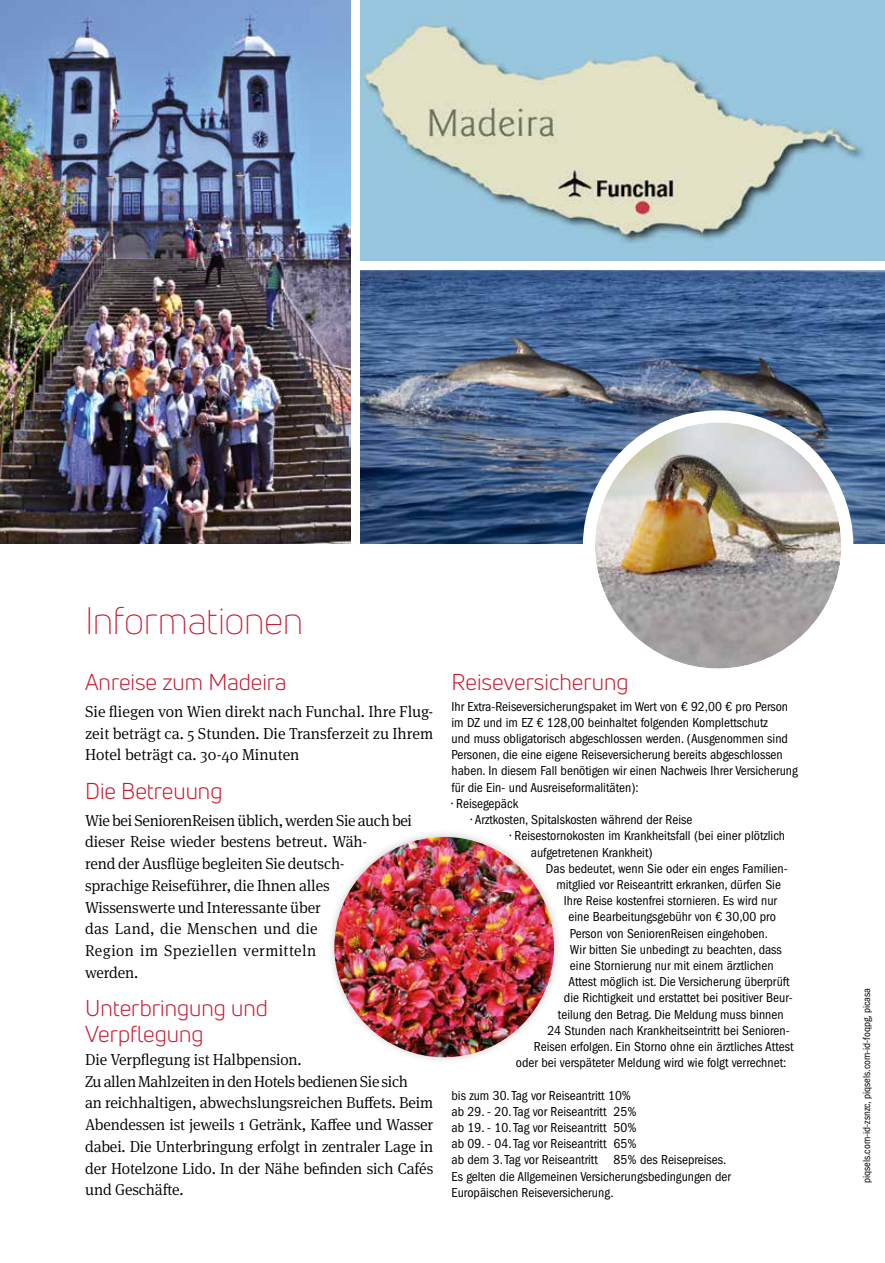
<style>
.page{position:relative;width:885px;height:1263px;background:#fff}
.page>*{position:absolute;margin:0;border:0;box-sizing:border-box;transform-origin:0 0}
.t1{font:300 37.5px "Uni Neue";letter-spacing:-.01em;color:#c61a32}
.t2{font:22.5px/25.5px "Uni Neue";color:#c61a32}
.t3{font:300 15.9px/21.8px "Meta Serif Pro";letter-spacing:-.01em;color:#000}
.t4{font:condensed 13.5px/16.2px "ITC Franklin Gothic Std";color:#000}
.t5{font:condensed 10.5px "ITC Franklin Gothic Std";color:#000}
</style>
<div class="page">
<img style="left:360px;top:270px;width:524px;height:273px">
<div style="left:589px;top:416px;width:258px;height:259px;background:#fff;border-radius:50%"></div>
<img style="left:595px;top:422px;width:246px;height:246px;border-radius:123px">
<div style="left:583px;top:410px;width:270px;height:271px;border:12px solid #fff;border-radius:50%"></div>
<div style="left:326px;top:829px;width:236px;height:236px;background:#000;opacity:.2"></div>
<img style="left:334px;top:837px;width:220px;height:220px;border-radius:110px">
<img style="left:0;top:0;width:350px;height:543px">
<img style="left:360px;top:0;width:524px;height:260px">
<h1 class="t1" style="left:85px;top:597px;width:220px">Informationen</h1>
<h2 class="t2" style="left:85px;top:669px;width:203px">Anreise zum Madeira</h2>
<p class="t3" style="left:85px;top:700px;width:349px;text-align:justify">Sie fliegen von Wien direkt nach Funchal. Ihre Flug&shy;zeit beträgt ca. 5 Stunden. Die Transferzeit zu Ihrem Hotel beträgt ca. 30-40 Minuten</p>
<h2 class="t2" style="left:85px;top:778px;width:139px">Die Betreuung</h2>
<p class="t3" style="left:85px;top:808px;width:328px">Wie bei SeniorenReisen üblich, werden Sie auch bei dieser Reise wieder bestens betreut. Wäh-<br>rend der Ausflüge begleiten Sie deutsch&shy;sprachige Reiseführer, die Ihnen alles Wissenswerte und Interessante über<br>das Land, die Menschen und die<br>Region im Speziellen vermitteln<br>werden.</p>
<h2 class="t2" style="left:85px;top:995px;width:184px">Unterbringung und<br>Verpflegung</h2>
<p class="t3" style="left:85px;top:1048px;width:350px">Die Verpflegung ist Halbpension.<br>Zu allen Mahlzeiten in den Hotels bedienen Sie sich<br>an reichhaltigen, abwechslungsreichen Buffets. Beim Abendessen ist jeweils 1 Getränk, Kaffee und Wasser dabei. Die Unterbringung erfolgt in zentraler Lage in der Hotelzone Lido. In der Nähe befinden sich Cafés und Geschäfte.</p>
<h2 class="t2" style="left:451px;top:669px;width:179px">Reiseversicherung</h2>
<p class="t4" style="left:451px;top:698px;width:348px">Ihr Extra-Reiseversicherungspaket im Wert von € 92,00 € pro Person im DZ und im EZ € 128,00 beinhaltet folgenden Komplettschutz<br>und muss obligatorisch abgeschlossen werden. (Ausgenommen sind Personen, die eine eigene Reiseversicherung bereits abgeschlossen haben. In diesem Fall benötigen wir einen Nachweis Ihrer Versicherung für die Ein- und Ausreiseformalitäten):</p>
<p class="t4" style="left:451px;top:795px;width:68px">• Reisegepäck</p>
<p class="t4" style="left:471px;top:812px;width:223px">• Arztkosten, Spitalskosten während der Reise</p>
<p class="t4" style="left:531px;top:828px;width:256px;text-indent:-21px">• Reisestornokosten im Krankheitsfall (bei einer plötzlich aufgetretenen Krankheit)</p>
<p class="t4" style="left:546px;top:860px;width:243px">Das bedeutet, wenn Sie oder ein enges Familien-</p>
<p class="t4" style="left:556px;top:876px;width:226px">mitglied vor Reiseantritt erkranken, dürfen Sie</p>
<p class="t4" style="left:564px;top:893px;width:215px">Ihre Reise kostenfrei stornieren. Es wird nur</p>
<p class="t4" style="left:568px;top:909px;width:209px">eine Bearbeitungsgebühr von € 30,00 pro</p>
<p class="t4" style="left:570px;top:925px;width:199px">Person von SeniorenReisen eingehoben.</p>
<p class="t4" style="left:570px;top:941px;width:213px">Wir bitten Sie unbedingt zu beachten, dass</p>
<p class="t4" style="left:570px;top:957px;width:205px">eine Stornierung nur mit einem ärztlichen</p>
<p class="t4" style="left:568px;top:974px;width:223px">Attest möglich ist. Die Versicherung überprüft</p>
<p class="t4" style="left:564px;top:990px;width:230px">die Richtigkeit und erstattet bei positiver Beur-</p>
<p class="t4" style="left:558px;top:1006px;width:227px">teilung den Betrag. Die Meldung muss binnen</p>
<p class="t4" style="left:547px;top:1022px;width:244px">24 Stunden nach Krankheitseintritt bei Senioren-</p>
<p class="t4" style="left:534px;top:1038px;width:261px">Reisen erfolgen. Ein Storno ohne ein ärztliches Attest</p>
<p class="t4" style="left:516px;top:1055px;width:272px">oder bei verspäteter Meldung wird wie folgt verrechnet:</p>
<p class="t4" style="left:451px;top:1087px;width:281px">bis zum 30. Tag vor Reiseantritt 10%<br>ab 29. - 20. Tag vor Reiseantritt 25%<br>ab 19. - 10. Tag vor Reiseantritt 50%<br>ab 09. - 04. Tag vor Reiseantritt 65%<br>ab dem 3. Tag vor Reiseantritt 85% des Reisepreises.<br>Es gelten die Allgemeinen Versicherungsbedingungen der Europäischen Reiseversicherung.</p>
<p class="t5" style="left:860px;top:1183px;width:197px;rotate:-90deg">piqsels.com-id-zsnzc, piqsels.com-id-foqpg, picasa</p>
</div>
